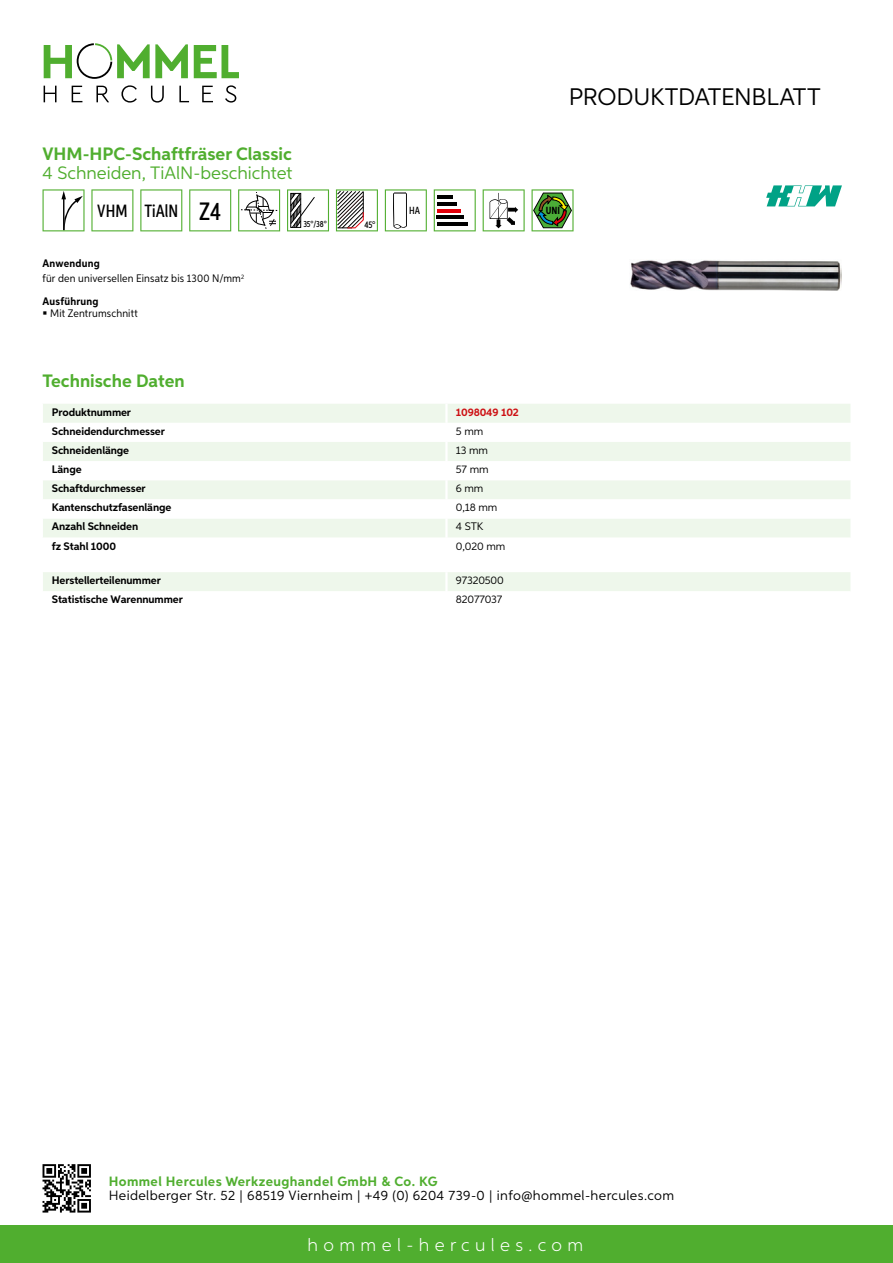
<style>
.page{position:relative;width:893px;height:1263px;background:#fff}
.page>*{position:absolute;margin:0;border:0;box-sizing:border-box;transform-origin:0 0}
.t1{font:24px "Aspira";letter-spacing:-.01em;color:#000}
.t2{font:700 18px "Aspira";color:#50ae2f}
.t3{font:18px "Aspira";color:#50ae2f}
.t4{font:300 18px "Aspira";letter-spacing:.3em;color:#fff}
.t5{font:500 17.85px "Aspira XX Nar";color:#000}
.t6{font:13.5px "Aspira";letter-spacing:.03em;color:#000}
.t7{font:700 13.5px "Aspira";letter-spacing:.03em;color:#50ae2f}
.t8{font:700 10.95px "Aspira";letter-spacing:-.01em;color:#000}
.t9{font:10.95px/15.1px "Aspira Nar";letter-spacing:.015em;color:#000}
.t10{font:10.95px "Aspira";letter-spacing:-.01em;color:#000}
.t11{font:700 10.95px "Aspira";letter-spacing:-.01em;color:#cd1013}
.t12{font:700 10.95px "Aspira Nar";letter-spacing:.02em;color:#000}
.t13{font:700 10.35px "Aspira XX Nar";color:#000}
.t14{font:500 10.35px "Aspira XX Nar";color:#000}
.t15{font:500 9.6px "Aspira XX Nar";color:#000}
.t16{font:500 8.85px "Aspira XX Nar";color:#000}
.s1{font-size:25.2px}
.s2{font-weight:700}
</style>
<div class="page">
<div style="left:0;top:1226px;width:893px;height:37px;background:#50ae2f"></div>
<svg style="left:43px;top:1164px;width:48px;height:48px"></svg>
<svg style="left:194px;top:45px;width:45px;height:33px"></svg>
<svg style="left:44px;top:43px;width:144px;height:36px"></svg>
<svg style="left:44px;top:86px;width:13px;height:16px"></svg>
<svg style="left:72px;top:86px;width:10px;height:16px"></svg>
<svg style="left:96px;top:86px;width:13px;height:16px"></svg>
<svg style="left:121px;top:85px;width:16px;height:18px"></svg>
<svg style="left:151px;top:86px;width:13px;height:17px"></svg>
<svg style="left:179px;top:86px;width:10px;height:16px"></svg>
<svg style="left:202px;top:86px;width:11px;height:16px"></svg>
<svg style="left:225px;top:85px;width:11px;height:18px"></svg>
<div style="left:43px;top:404px;width:807px;height:19px;background:#eef7eb"></div>
<svg style="left:43px;top:442px;width:807px;height:95px;fill:#eef7eb"></svg>
<hr style="left:445px;top:404px;width:3px;height:19px;background:#fff">
<hr style="left:445px;top:442px;width:3px;height:19px;background:#fff">
<hr style="left:445px;top:461px;width:3px;height:19px;background:#fff">
<hr style="left:445px;top:480px;width:3px;height:19px;background:#fff">
<hr style="left:445px;top:499px;width:3px;height:19px;background:#fff">
<hr style="left:445px;top:518px;width:3px;height:20px;background:#fff">
<div style="left:43px;top:572px;width:807px;height:19px;background:#eef7eb"></div>
<svg style="left:43px;top:189px;width:42px;height:42px"></svg>
<svg style="left:91px;top:189px;width:42px;height:42px"></svg>
<svg style="left:140px;top:189px;width:42px;height:42px"></svg>
<svg style="left:189px;top:189px;width:42px;height:42px"></svg>
<svg style="left:238px;top:189px;width:42px;height:42px"></svg>
<svg style="left:287px;top:189px;width:42px;height:42px"></svg>
<svg style="left:336px;top:189px;width:42px;height:42px"></svg>
<svg style="left:385px;top:189px;width:42px;height:42px"></svg>
<svg style="left:434px;top:189px;width:42px;height:42px"></svg>
<hr style="left:437px;top:196px;width:16px;height:3px;background:#000">
<hr style="left:437px;top:202px;width:20px;height:4px;background:#000">
<hr style="left:437px;top:209px;width:23px;height:3px;background:#e3000b">
<hr style="left:437px;top:216px;width:27px;height:3px;background:#000">
<hr style="left:437px;top:222px;width:31px;height:4px;background:#000">
<svg style="left:483px;top:189px;width:42px;height:42px"></svg>
<svg style="left:532px;top:189px;width:42px;height:42px"></svg>
<img style="left:630px;top:260px;width:212px;height:30px">
<svg style="left:766px;top:185px;width:76px;height:21px"></svg>
<h2 class="t2" style="left:43px;top:142px;width:251px">VHM-HPC-Schaftfräser Classic</h2>
<h2 class="t3" style="left:43px;top:162px;width:251px">4 Schneiden, TiAlN -beschichtet</h2>
<h3 class="t5" style="left:97px;top:200px;width:125px">VHM TiAlN <span class="s1">Z4</span></h3>
<p class="t16" style="left:303px;top:219px;width:25px">35°/38°</p>
<p class="t15" style="left:364px;top:219px;width:13px">45°</p>
<p class="t9" style="left:43px;top:256px;width:203px"><span class="s2">Anwendung<br></span>für den universellen Einsatz bis 1300 N/mm<sup>2</sup></p>
<p class="t12" style="left:43px;top:294px;width:58px">Ausführung</p>
<p class="t9" style="left:50px;top:306px;width:89px">Mit Zentrumschnitt</p>
<h1 class="t1" style="left:569px;top:82px;width:253px">Produktdatenblatt</h1>
<p class="t14" style="left:409px;top:204px;width:12px">HA</p>
<p class="t13" style="left:546px;top:205px;width:16px">UNI</p>
<h2 class="t2" style="left:43px;top:369px;width:144px">Technische Daten</h2>
<p class="t8" style="left:52px;top:405px;width:81px">Produktnummer</p>
<p class="t11" style="left:456px;top:405px;width:65px">1098049 102</p>
<p class="t8" style="left:52px;top:424px;width:115px">Schneidendurchmesser</p>
<p class="t10" style="left:456px;top:424px;width:29px">5 mm</p>
<p class="t8" style="left:52px;top:443px;width:79px">Schneidenlänge</p>
<p class="t10" style="left:456px;top:443px;width:34px">13 mm</p>
<p class="t8" style="left:52px;top:462px;width:31px">Länge</p>
<p class="t10" style="left:456px;top:463px;width:34px">57 mm</p>
<p class="t8" style="left:52px;top:482px;width:95px">Schaftdurchmesser</p>
<p class="t10" style="left:456px;top:482px;width:29px">6 mm</p>
<p class="t8" style="left:52px;top:501px;width:121px">Kantenschutzfasenlänge</p>
<p class="t10" style="left:456px;top:501px;width:43px">0,18 mm</p>
<p class="t8" style="left:52px;top:520px;width:88px">Anzahl Schneiden</p>
<p class="t10" style="left:456px;top:520px;width:23px">4 STK</p>
<p class="t8" style="left:52px;top:539px;width:66px">fz Stahl 1000</p>
<p class="t10" style="left:456px;top:539px;width:51px">0,020 mm</p>
<p class="t8" style="left:52px;top:574px;width:111px">Herstellerteilenummer</p>
<p class="t10" style="left:456px;top:574px;width:49px">97320500</p>
<p class="t8" style="left:52px;top:593px;width:132px">Statistische Warennummer</p>
<p class="t10" style="left:456px;top:593px;width:48px">82077037</p>
<p class="t7" style="left:109px;top:1172px;width:330px">Hommel Hercules Werkzeughandel GmbH &amp; Co. KG</p>
<p class="t6" style="left:109px;top:1187px;width:567px">Heidelberger Str. 52 | 68519 Viernheim | +49 (0) 6204 739-0 | info@hommel-hercules.com</p>
<h2 class="t4" style="left:307px;top:1234px;width:277px">hommel-hercules.com</h2>
</div>
